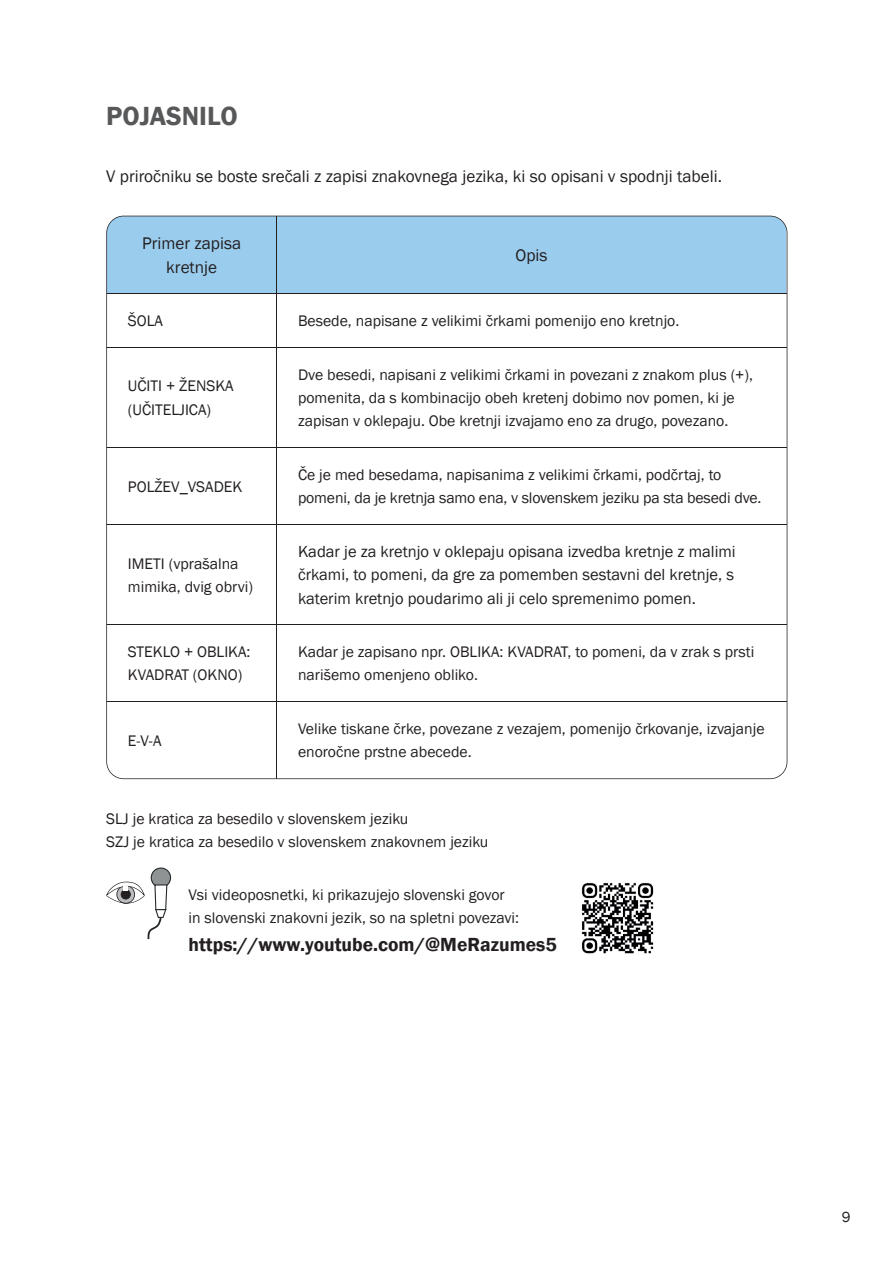
<style>
.page{position:relative;width:893px;height:1263px;background:#fff}
.page>*{position:absolute;margin:0;border:0;box-sizing:border-box;transform-origin:0 0}
.t1{font:600 27px "Franklin Gothic";color:#57585a}
.t2{font:600 19.5px "Franklin Gothic";color:#231f20}
.t3{font:17.25px/23.2px "Franklin Gothic";color:#231f20;text-align:center}
.t4{font:16.5px/23.2px "Franklin Gothic";color:#231f20;text-align:justify}
.t5{font:15.75px/23.2px "Franklin Gothic";color:#231f20}
.t6{font:15px "Franklin Gothic";color:#231f20}
.s1{font-size:16.5px}
</style>
<div class="page">
<svg style="left:106px;top:216px;width:681px;height:563px"></svg>
<svg style="left:106px;top:867px;width:65px;height:72px"></svg>
<img style="left:581px;top:882px;width:73px;height:72px">
<h1 class="t1" style="left:106px;top:100px;width:133px">POJASNILO</h1>
<p class="t3" style="left:106px;top:165px;width:617px">V priročniku se boste srečali z zapisi znakovnega jezika, ki so opisani v spodnji tabeli.</p>
<p class="t3" style="left:142px;top:232px;width:101px">Primer zapisa kretnje</p>
<p class="t3" style="left:515px;top:244px;width:34px">Opis</p>
<p class="t5" style="left:128px;top:310px;width:37px">ŠOLA</p>
<p class="t5" style="left:298px;top:310px;width:383px">Besede, napisane z velikimi črkami pomenijo eno kretnjo.</p>
<p class="t5" style="left:128px;top:375px;width:107px">UČITI + ŽENSKA (UČITELJICA)</p>
<p class="t5" style="left:298px;top:363px;width:457px">Dve besedi, napisani z velikimi črkami in povezani z znakom plus (+), pomenita, da s kombinacijo obeh kretenj dobimo nov pomen, ki je zapisan v oklepaju. Obe kretnji izvajamo eno za drugo, povezano.</p>
<p class="t5" style="left:128px;top:475px;width:116px">POLŽEV<span class="s1">_</span>VSADEK</p>
<p class="t5" style="left:298px;top:463px;width:465px">Če je med besedama, napisanima z velikimi črkami, podčrtaj, to pomeni, da je kretnja samo ena, v slovenskem jeziku pa sta besedi dve.</p>
<p class="t5" style="left:128px;top:552px;width:127px">IMETI (vprašalna mimika, dvig obrvi)</p>
<p class="t4" style="left:298px;top:540px;width:439px">Kadar je za kretnjo v oklepaju opisana izvedba kretnje z malimi črkami, to pomeni, da gre za pomemben sestavni del kretnje, s katerim kretnjo poudarimo ali ji celo spremenimo pomen.</p>
<p class="t5" style="left:128px;top:641px;width:124px">STEKLO + OBLIKA:<br>KVADRAT (OKNO)</p>
<p class="t5" style="left:298px;top:641px;width:458px">Kadar je zapisano npr. OBLIKA: KVADRAT, to pomeni, da v zrak s prsti narišemo omenjeno obliko.</p>
<p class="t5" style="left:128px;top:729px;width:35px">E-V-A</p>
<p class="t5" style="left:298px;top:717px;width:468px">Velike tiskane črke, povezane z vezajem, pomenijo črkovanje, izvajanje enoročne prstne abecede.</p>
<p class="t5" style="left:106px;top:807px;width:384px">SLJ je kratica za besedilo v slovenskem jeziku<br>SZJ je kratica za besedilo v slovenskem znakovnem jeziku</p>
<p class="t5" style="left:189px;top:883px;width:332px">Vsi videoposnetki, ki prikazujejo slovenski govor in slovenski znakovni jezik, so na spletni povezavi:</p>
<p class="t2" style="left:189px;top:932px;width:370px">https://www.youtube.com/@MeRazumes5</p>
<p class="t6" style="left:842px;top:1208px;width:10px">9</p>
</div>
